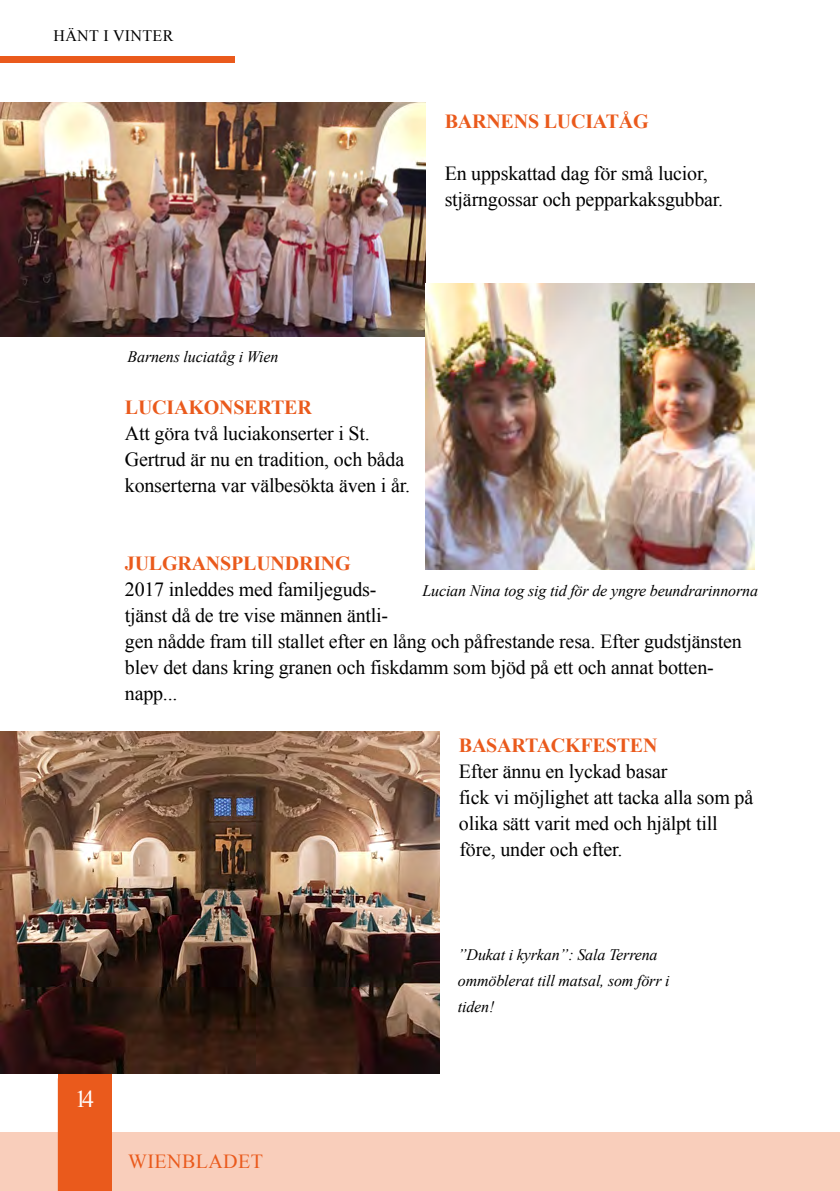
<style>
.page{position:relative;width:840px;height:1191px;background:#fff}
.page>*{position:absolute;margin:0;border:0;box-sizing:border-box;transform-origin:0 0}
.t1{font:24px "Times New Roman";color:#fff}
.t2{font:20px/26px "Times New Roman";letter-spacing:-.01em;color:#000}
.t3{font:700 20px "Times New Roman";letter-spacing:-.01em;color:#ea5a1c}
.t4{font:20px "Times New Roman";letter-spacing:.02em;color:#ea5a1c}
.t5{font:italic 16px/26px "Times New Roman";letter-spacing:-.01em;color:#000}
.t6{font:16px "Times New Roman";letter-spacing:.02em;color:#000}
.s1{color:#fff}
</style>
<div class="page">
<div style="left:0;top:57px;width:235px;height:6px;background:#ea5a1c"></div>
<div style="left:0;top:1132px;width:839px;height:59px;background:#f9cebb"></div>
<div style="left:58px;top:1073px;width:53px;height:118px;background:#ea5a1c"></div>
<img style="left:0;top:102px;width:425px;height:234px">
<img style="left:425px;top:284px;width:329px;height:286px">
<img style="left:0;top:731px;width:439px;height:342px">
<p class="t6" style="left:53px;top:26px;width:121px">HÄNT I VINTER</p>
<p class="t3" style="left:444px;top:110px;width:205px">BARNENS LUCIATÅG</p>
<p class="t2" style="left:444px;top:160px;width:280px">En uppskattad dag för små lucior, stjärngossar och pepparkaksgubbar.</p>
<p class="t5" style="left:127px;top:343px;width:152px">Barnens luciatåg i Wien</p>
<p class="t3" style="left:125px;top:396px;width:188px">LUCIAKONSERTER</p>
<p class="t2" style="left:125px;top:420px;width:286px">Att göra två luciakonserter i St.<br>Gertrud är nu en tradition, och båda konserterna var välbesökta även i år.</p>
<p class="t3" style="left:125px;top:552px;width:227px">JULGRANSPLUNDRING</p>
<p class="t2" style="left:125px;top:576px;width:618px">2017 inleddes med familjeguds-<br>tjänst då de tre vise männen äntli-<br>gen nådde fram till stallet efter en lång och påfrestande resa. Efter gudstjänsten blev det dans kring granen och fiskdamm som bjöd på ett och annat botten&shy;napp...</p>
<p class="t3" style="left:458px;top:734px;width:200px">BASARTACKFESTEN</p>
<p class="t2" style="left:454px;top:758px;width:300px">Efter ännu en lyckad basar<br>fick vi möjlighet att tacka alla som på olika sätt varit med och hjälpt till <span class="s1">i</span>före, under och efter.</p>
<p class="t5" style="left:422px;top:577px;width:337px">Lucian Nina tog sig tid för de yngre beundrarinnorna</p>
<p class="t1" style="left:75px;top:1085px;width:21px">14</p>
<p class="t4" style="left:128px;top:1150px;width:136px">WIENBLADET</p>
<p class="t5" style="left:457px;top:941px;width:213px">”Dukat i kyrkan”: Sala Terrena ommöblerat till matsal, som förr i tiden!</p>
</div>
